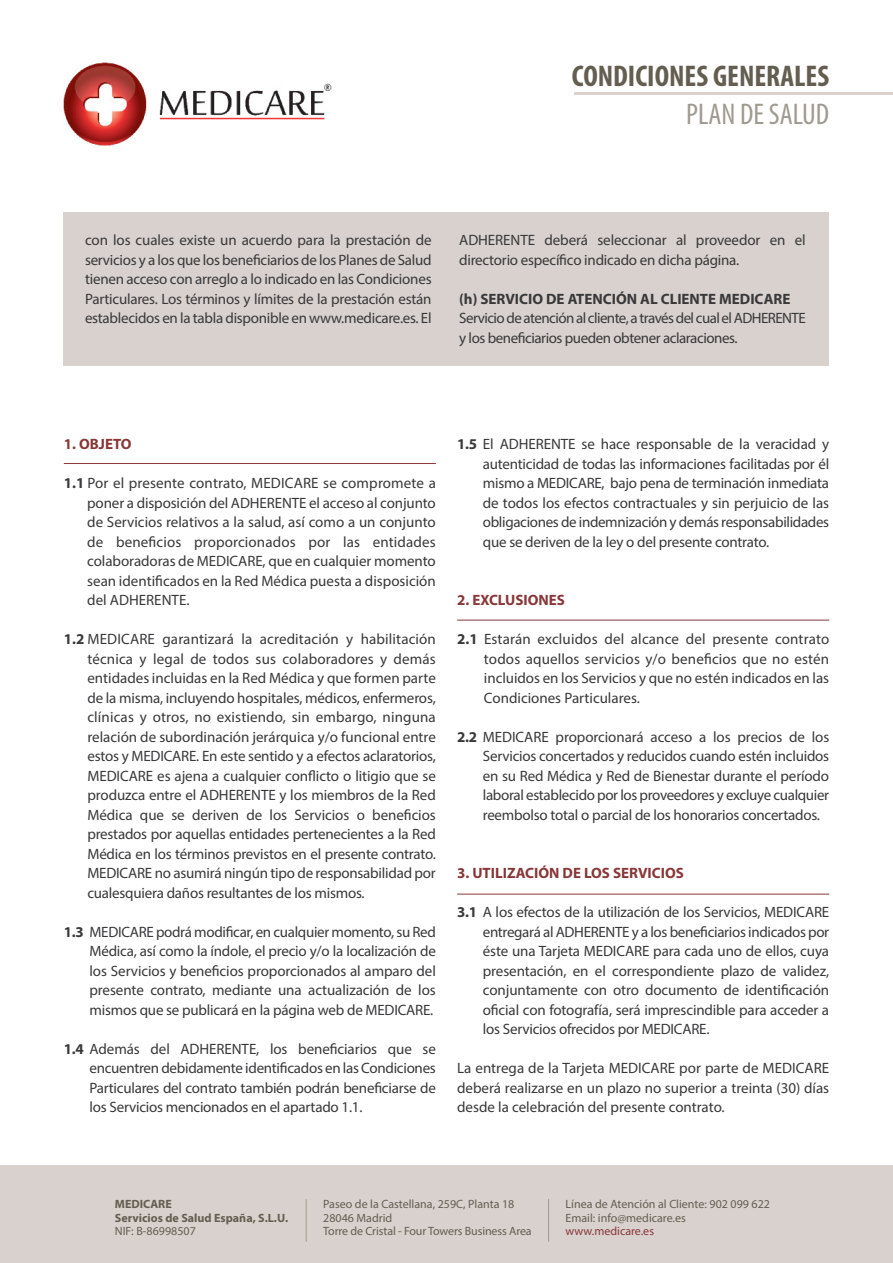
<style>
.page{position:relative;width:893px;height:1263px;background:#fff}
.page>*{position:absolute;margin:0;border:0;box-sizing:border-box;transform-origin:0 0}
.t1{font:700 condensed 30px "Myriad Pro";color:#645e51}
.t2{font:condensed 30px "Myriad Pro";color:#9f9a8f}
.t3{font:15px/19.5px "Myriad Pro";letter-spacing:-.015em;color:#39383a;text-align:justify}
.t4{font:15px/19.5px "Myriad Pro";letter-spacing:-.035em;color:#39383a}
.t5{font:700 15px "Myriad Pro";color:#893738}
.t6{font:700 15px "Myriad Pro";color:#39383a}
.t7{font:12px/13.5px "Myriad Pro";color:#645e51}
.t8{font:700 12px/13.5px "Myriad Pro";color:#645e51}
.t9{font:12px "Myriad Pro";color:#893738}
.s1{font-weight:700}
</style>
<div class="page">
<img style="left:64px;top:62px;width:268px;height:84px">
<hr style="left:574px;top:92px;width:319px;height:3px;background:#d8d1ce">
<div style="left:0;top:1165px;width:893px;height:98px;background:#d8d1ce"></div>
<hr style="left:548px;top:1199px;width:1px;height:43px;background:#9f9a8f">
<hr style="left:306px;top:1199px;width:1px;height:43px;background:#9f9a8f">
<div style="left:64px;top:213px;width:765px;height:153px;background:#d8d1ce"></div>
<hr style="left:64px;top:463px;width:372px;height:1px;background:#893738">
<hr style="left:457px;top:620px;width:372px;height:1px;background:#893738">
<hr style="left:457px;top:894px;width:372px;height:1px;background:#893738">
<h1 class="t1" style="left:572px;top:66px;width:259px">CONDICIONES GENERALES</h1>
<h1 class="t2" style="left:686px;top:103px;width:145px">PLAN DE SALUD</h1>
<p class="t3" style="left:85px;top:232px;width:348px">con los cuales existe un acuerdo para la prestación de servicios y a los que los beneficiarios de los Planes de Salud tienen acceso con arreglo a lo indicado en las Condiciones Particulares. Los términos y límites de la prestación están establecidos en la tabla disponible en www.medicare.es. El</p>
<p class="t3" style="left:459px;top:232px;width:348px">ADHERENTE deberá seleccionar al proveedor en el directorio específico indicado en dicha página.</p>
<p class="t6" style="left:459px;top:293px;width:333px">(h) SERVICIO DE ATENCIÓN AL CLIENTE MEDICARE</p>
<p class="t4" style="left:459px;top:310px;width:348px">Serviciodeatenciónal cliente,atravésdel cualelADHERENTE y los beneficiarios pueden obtener aclaraciones.</p>
<p class="t5" style="left:64px;top:439px;width:69px">1. OBJETO</p>
<p class="t3" style="left:87px;top:475px;width:350px;text-indent:-23px"><span class="s1">1.1</span> Por el presente contrato, MEDICARE se compromete a poner a disposición del ADHERENTE el acceso al conjunto de Servicios relativos a la salud, así como a un conjunto de beneficios proporcionados por las entidades colaboradoras de MEDICARE, que en cualquier momento sean identificados en la Red Médica puesta a disposición del ADHERENTE.</p>
<p class="t3" style="left:87px;top:631px;width:350px;text-indent:-24px"><span class="s1">1.2</span> MEDICARE garantizará la acreditación y habilitación técnica y legal de todos sus colaboradores y demás entidades incluidas en la Red Médica y que formen parte de la misma, incluyendo hospitales, médicos, enfermeros, clínicas y otros, no existiendo, sin embargo, ninguna relación de subordinación jerárquica y/o funcional entre estos y MEDICARE. En este sentido y a efectos aclaratorios, MEDICARE es ajena a cualquier conflicto o litigio que se produzca entre el ADHERENTE y los miembros de la Red Médica que se deriven de los Servicios o beneficios prestados por aquellas entidades pertenecientes a la Red Médica en los términos previstos en el presente contrato.<br>MEDICARE no asumirá ningún tipo de responsabilidad por cualesquiera daños resultantes de los mismos.</p>
<p class="t3" style="left:89px;top:923px;width:348px;text-indent:-26px"><span class="s1">1.3</span> MEDICARE podrá modificar, en cualquier momento, su Red Médica, así como la índole, el precio y/o la localización de los Servicios y beneficios proporcionados al amparo del presente contrato, mediante una actualización de los mismos que se publicará en la página web de MEDICARE.</p>
<p class="t3" style="left:89px;top:1040px;width:348px;text-indent:-26px"><span class="s1">1.4</span> Además del ADHERENTE, los beneficiarios que se encuentren debidamente identificados en las Condiciones Particulares del contrato también podrán beneficiarse de los Servicios mencionados en el apartado 1.1.</p>
<p class="t3" style="left:483px;top:436px;width:348px;text-indent:-26px"><span class="s1">1.5</span> El ADHERENTE se hace responsable de la veracidad y autenticidad de todas las informaciones facilitadas por él mismo a MEDICARE, bajo pena de terminación inmediata de todos los efectos contractuales y sin perjuicio de las obligaciones de indemnización y demás responsabilidades que se deriven de la ley o del presente contrato.</p>
<p class="t5" style="left:457px;top:595px;width:109px">2. EXCLUSIONES</p>
<p class="t3" style="left:484px;top:631px;width:347px;text-indent:-27px"><span class="s1">2.1</span> Estarán excluidos del alcance del presente contrato todos aquellos servicios y/o beneficios que no estén incluidos en los Servicios y que no estén indicados en las Condiciones Particulares.</p>
<p class="t3" style="left:483px;top:728px;width:348px;text-indent:-26px"><span class="s1">2.2</span> MEDICARE proporcionará acceso a los precios de los Servicios concertados y reducidos cuando estén incluidos en su Red Médica y Red de Bienestar durante el período laboral establecido por los proveedores y excluye cualquier reembolso total o parcial de los honorarios concertados.</p>
<p class="t5" style="left:457px;top:868px;width:228px">3. UTILIZACIÓN DE LOS SERVICIOS</p>
<p class="t3" style="left:483px;top:904px;width:348px;text-indent:-26px"><span class="s1">3.1</span> A los efectos de la utilización de los Servicios, MEDICARE entregará al ADHERENTE y a los beneficiarios indicados por éste una Tarjeta MEDICARE para cada uno de ellos, cuya presentación, en el correspondiente plazo de validez, conjuntamente con otro documento de identificación oficial con fotografía, será imprescindible para acceder a los Servicios ofrecidos por MEDICARE.</p>
<p class="t3" style="left:457px;top:1060px;width:374px">La entrega de la Tarjeta MEDICARE por parte de MEDICARE deberá realizarse en un plazo no superior a treinta (30) días desde la celebración del presente contrato.</p>
<p class="t8" style="left:115px;top:1198px;width:175px">MEDICARE<br>Servicios de Salud España, S.L.U.</p>
<p class="t7" style="left:115px;top:1225px;width:82px">NIF: B-86998507</p>
<p class="t7" style="left:323px;top:1198px;width:210px">Paseo de la Castellana, 259C, Planta 18<br>28046 Madrid<br>Torre de Cristal - Four Towers Business Area</p>
<p class="t7" style="left:566px;top:1198px;width:206px">Línea de Atención al Cliente: 902 099 622<br>Email: info@medicare.es</p>
<p class="t9" style="left:566px;top:1227px;width:90px">www.medicare.es</p>
</div>
